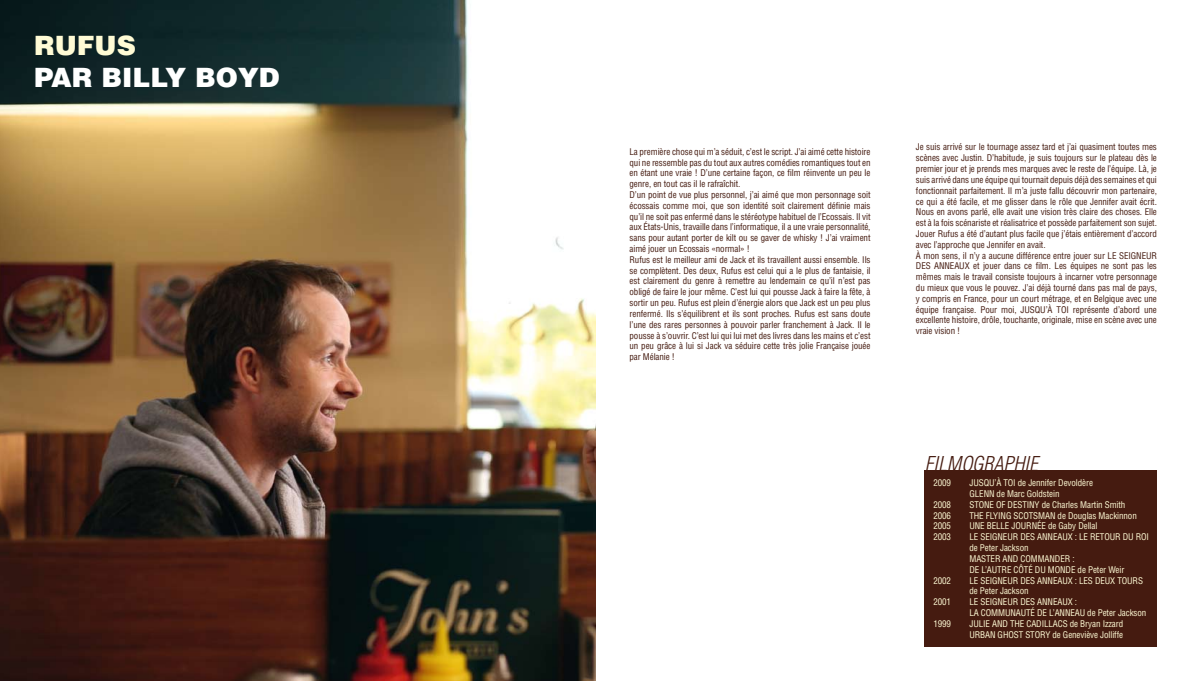
<style>
.page{position:relative;width:1191px;height:681px;background:#fff}
.page>*{position:absolute;margin:0;border:0;box-sizing:border-box;transform-origin:0 0}
.t1{font:900 26.6px "Helvetica";color:#fff}
.t2{font:900 26.6px "Helvetica";color:#fffbd5}
.t3{font:italic 300 condensed 20px "Helvetica";color:#451b10}
.t4{font:condensed 9px/10.8px "Helvetica";letter-spacing:-.01em;color:#451b10}
.t5{font:condensed 9px/10.8px "Helvetica";letter-spacing:-.01em;color:#fffbd5}
</style>
<div class="page">
<img style="left:0;top:0;width:596px;height:680px">
<div style="left:924px;top:470px;width:233px;height:176px;background:#451b10"></div>
<h1 class="t2" style="left:34px;top:28px;width:103px">RUFUS</h1>
<h1 class="t1" style="left:34px;top:60px;width:105px">PAR BILLY</h1>
<h1 class="t1" style="left:195px;top:60px;width:43px">BOYD</h1>
<p class="t4" style="left:629px;top:146px;width:242px">La première chose qui m’a séduit, c’est le script. J’ai aimé cette histoire qui ne ressemble pas du tout aux autres comédies romantiques tout en en étant une vraie ! D’une certaine façon, ce film réinvente un peu le genre, en tout cas il le rafraîchit.<br>D’un point de vue plus personnel, j’ai aimé que mon personnage soit écossais comme moi, que son identité soit clairement définie mais qu’il ne soit pas enfermé dans le stéréotype habituel de l’Ecossais. Il vit aux États-Unis, travaille dans l’informatique, il a une vraie personnalité, sans pour autant porter de kilt ou se gaver de whisky ! J’ai vraiment aimé jouer un Ecossais «normal» !<br>Rufus est le meilleur ami de Jack et ils travaillent aussi ensemble. Ils se complètent. Des deux, Rufus est celui qui a le plus de fantaisie, il est clairement du genre à remettre au lendemain ce qu’il n’est pas obligé de faire le jour même. C’est lui qui pousse Jack à faire la fête, à sortir un peu. Rufus est plein d’énergie alors que Jack est un peu plus renfermé. Ils s’équilibrent et ils sont proches. Rufus est sans doute l’une des rares personnes à pouvoir parler franchement à Jack. Il le pousse à s’ouvrir. C’est lui qui lui met des livres dans les mains et c’est un peu grâce à lui si Jack va séduire cette très jolie Française jouée par Mélanie !</p>
<p class="t4" style="left:916px;top:142px;width:242px">Je suis arrivé sur le tournage assez tard et j’ai quasiment toutes mes scènes avec Justin. D’habitude, je suis toujours sur le plateau dès le premier jour et je prends mes marques avec le reste de l’équipe. Là, je suis arrivé dans une équipe qui tournait depuis déjà des semaines et qui fonctionnait parfaitement. Il m’a juste fallu découvrir mon partenaire, ce qui a été facile, et me glisser dans le rôle que Jennifer avait écrit.<br>Nous en avons parlé, elle avait une vision très claire des choses. Elle est à la fois scénariste et réalisatrice et possède parfaitement son sujet.<br>Jouer Rufus a été d’autant plus facile que j’étais entièrement d’accord avec l’approche que Jennifer en avait.<br>À mon sens, il n’y a aucune différence entre jouer sur LE SEIGNEUR DES ANNEAUX et jouer dans ce film. Les équipes ne sont pas les mêmes mais le travail consiste toujours à incarner votre personnage du mieux que vous le pouvez. J’ai déjà tourné dans pas mal de pays, y compris en France, pour un court métrage, et en Belgique avec une équipe française. Pour moi, JUSQU’À TOI représente d’abord une excellente histoire, drôle, touchante, originale, mise en scène avec une vraie vision !</p>
<h2 class="t3" style="left:924px;top:451px;width:115px">FILMOGRAPHIE</h2>
<p class="t5" style="left:933px;top:477px;width:19px">2009</p>
<p class="t5" style="left:969px;top:477px;width:125px">JUSQU’À TOI de Jennifer Devoldère<br>GLENN de Marc Goldstein</p>
<p class="t5" style="left:933px;top:499px;width:19px">2008</p>
<p class="t5" style="left:969px;top:499px;width:157px">STONE OF DESTINY de Charles Martin Smith</p>
<p class="t5" style="left:933px;top:509px;width:19px">2006</p>
<p class="t5" style="left:969px;top:509px;width:169px">THE FLYING SCOTSMAN de Douglas Mackinnon</p>
<p class="t5" style="left:933px;top:520px;width:19px">2005</p>
<p class="t5" style="left:969px;top:520px;width:129px">UNE BELLE JOURNÉE de Gaby Dellal</p>
<p class="t5" style="left:933px;top:531px;width:19px">2003</p>
<p class="t5" style="left:969px;top:531px;width:181px">LE SEIGNEUR DES ANNEAUX : LE RETOUR DU ROI de Peter Jackson<br>MASTER AND COMMANDER :<br>DE L’AUTRE CÔTÉ DU MONDE de Peter Weir</p>
<p class="t5" style="left:933px;top:574px;width:19px">2002</p>
<p class="t5" style="left:969px;top:574px;width:175px">LE SEIGNEUR DES ANNEAUX : LES DEUX TOURS de Peter Jackson</p>
<p class="t5" style="left:933px;top:596px;width:19px">2001</p>
<p class="t5" style="left:969px;top:596px;width:178px">LE SEIGNEUR DES ANNEAUX :<br>LA COMMUNAUTÉ DE L’ANNEAU de Peter Jackson</p>
<p class="t5" style="left:933px;top:617px;width:19px">1999</p>
<p class="t5" style="left:969px;top:617px;width:155px">JULIE AND THE CADILLACS de Bryan Izzard<br>URBAN GHOST STORY de Geneviève Jolliffe</p>
</div>
